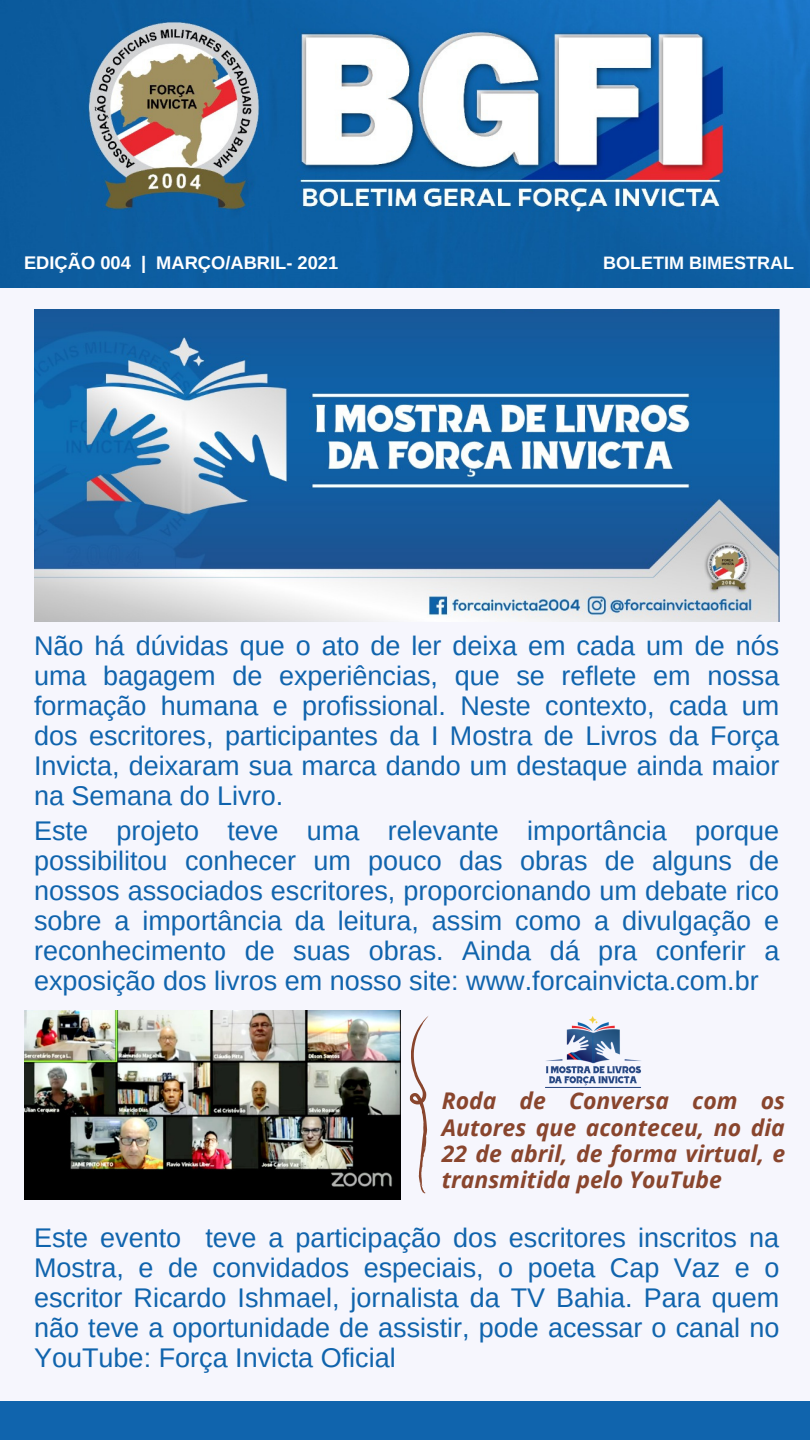
<style>
.page{position:relative;width:810px;height:1440px;background:#1064ad}
.page>*{position:absolute;margin:0;border:0;box-sizing:border-box;transform-origin:0 0}
.t1{font:27px/30px "Arimo";color:#1064ad;text-align:justify}
.t2{font:italic 700 23px/26.2px "Open Sans";color:#89452d;text-align:justify}
.t3{font:700 18.3px "Arimo";color:#fff}
.t4{font:700 18px "Arimo";color:#fff}
</style>
<div class="page">
<div style="left:0;top:275px;width:810px;height:1126px;background:#f6f6fd"></div>
<img style="left:0;top:0;width:810px;height:287px">
<img style="left:34px;top:310px;width:746px;height:312px">
<img style="left:24px;top:1010px;width:377px;height:189px">
<svg style="left:409px;top:1016px;width:19px;height:178px"></svg>
<img style="left:546px;top:1017px;width:95px;height:70px">
<p class="t3" style="left:24px;top:253px;width:316px">EDIÇÃO 004 | MARÇO/ABRIL- 2021</p>
<p class="t4" style="left:603px;top:253px;width:192px">BOLETIM BIMESTRAL</p>
<p class="t1" style="left:34px;top:630px;width:747px">Não há dúvidas que o ato de ler deixa em cada um de nós uma bagagem de experiências, que se reflete em nossa formação humana e profissional. Neste contexto, cada um dos escritores, participantes da I Mostra de Livros da Força Invicta, deixaram sua marca dando um destaque ainda maior na Semana do Livro.</p>
<p class="t1" style="left:34px;top:816px;width:747px">Este projeto teve uma relevante importância porque possibilitou conhecer um pouco das obras de alguns de nossos associados escritores, proporcionando um debate rico sobre a importância da leitura, assim como a divulgação e reconhecimento de suas obras. Ainda dá pra conferir a exposição dos livros em nosso site: www.forcainvicta.com.br</p>
<p class="t2" style="left:442px;top:1087px;width:345px">Roda de Conversa com os Autores que aconteceu, no dia 22 de abril, de forma virtual, e transmitida pelo YouTube</p>
<p class="t1" style="left:34px;top:1222px;width:747px">Este evento teve a participação dos escritores inscritos na Mostra, e de convidados especiais, o poeta Cap Vaz e o escritor Ricardo Ishmael, jornalista da TV Bahia. Para quem não teve a oportunidade de assistir, pode acessar o canal no YouTube: Força Invicta Oficial</p>
</div>
